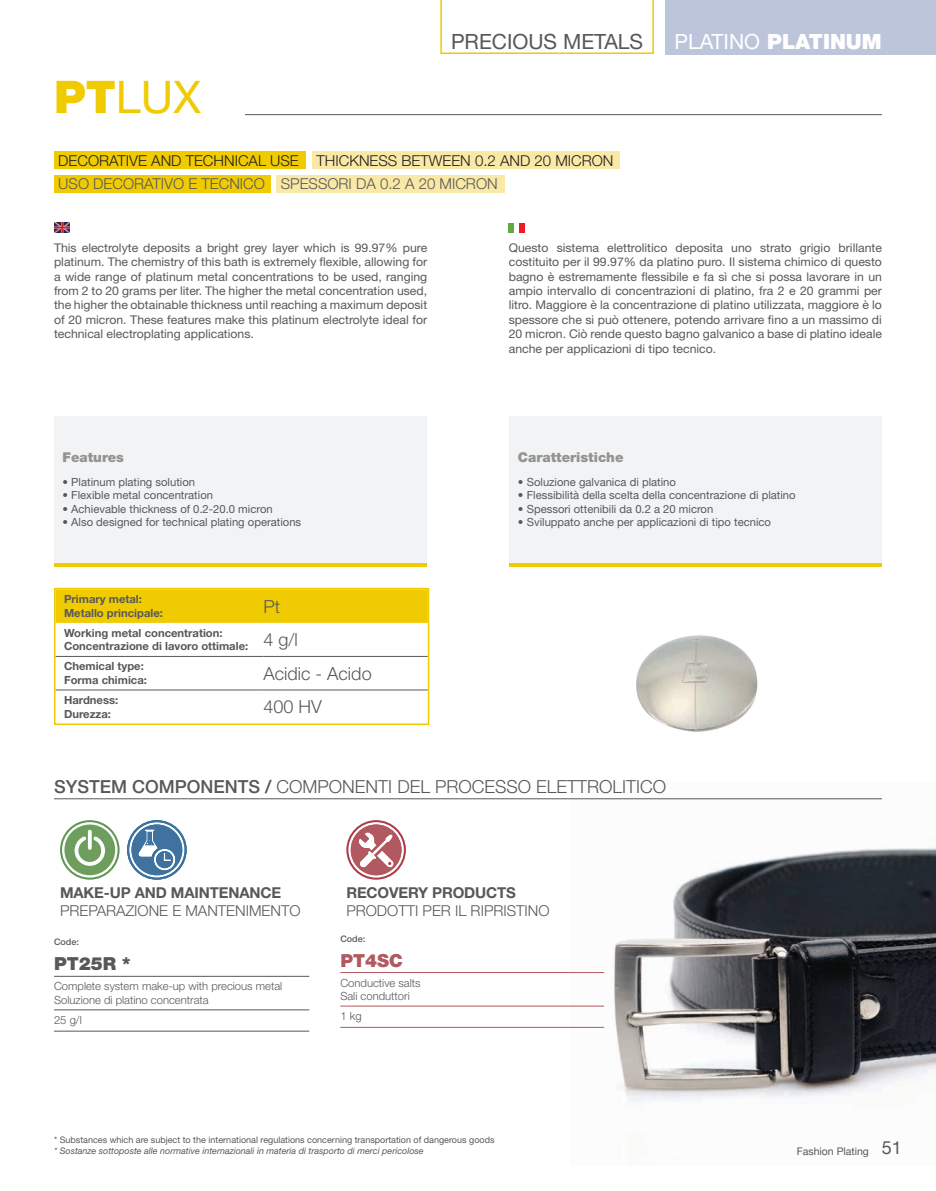
<style>
.page{position:relative;width:936px;height:1191px;background:#fff}
.page>*{position:absolute;margin:0;border:0;box-sizing:border-box;transform-origin:0 0}
.t1{font:45px "Helvetica Neue LT Std";color:#f0cb02}
.t2{font:900 21px "Helvetica Neue LT Std";color:#fff}
.t3{font:21px "Helvetica Neue LT Std";color:#57585a}
.t4{font:300 18px "Helvetica Neue LT Std";color:#57585a}
.t5{font:900 18px "Helvetica Neue LT Std";color:#57585a}
.t6{font:900 18px "Helvetica Neue LT Std";color:#b25860}
.t7{font:300 15px "Helvetica Neue LT Std";color:#57585a}
.t8{font:300 15px "Helvetica Neue LT Std";color:#221e1a}
.t9{font:700 15px "Helvetica Neue LT Std";letter-spacing:-.01em;color:#57585a}
.t10{font:900 13.5px "Helvetica Neue LT Std";color:#939491}
.t11{font:12px/14.4px "Helvetica Neue LT Std";color:#57585a;text-align:justify}
.t12{font:11.25px "Helvetica Neue LT Std";color:#57585a}
.t13{font:700 11.25px/13.5px "Helvetica Neue LT Std";color:#57585a}
.t14{font:300 11.25px/13.5px "Helvetica Neue LT Std";color:#57585a}
.t15{font:10.5px "Helvetica Neue";color:#57585a}
.t16{font:9px "Helvetica Neue LT Std";color:#57585a}
.t17{font:italic 9px "Helvetica Neue LT Std";color:#57585a}
.t18{font:500 9px "Helvetica Neue LT Std";color:#57585a}
.s1{font-weight:900}
.s2{font-weight:400}
.s3{font-weight:500}
.s4{font-size:18px}
</style>
<div class="page">
<img style="left:570px;top:798px;width:365px;height:304px">
<div style="left:54px;top:562px;width:372px;height:5px;background:#f0cb02"></div>
<div style="left:509px;top:562px;width:372px;height:5px;background:#f0cb02"></div>
<div style="left:509px;top:416px;width:372px;height:146px;background:#f2f3f4"></div>
<div style="left:54px;top:416px;width:372px;height:146px;background:#f2f3f4"></div>
<div style="left:665px;top:0;width:270px;height:54px;background:#bdc5da"></div>
<hr style="left:238px;top:114px;width:643px;height:1px;background:#57585a">
<div style="left:202px;top:77px;width:42px;height:56px;background:#fff"></div>
<div style="left:276px;top:175px;width:228px;height:18px;background:#f9e8a6"></div>
<div style="left:54px;top:175px;width:216px;height:18px;background:#f0cb02"></div>
<div style="left:312px;top:151px;width:307px;height:18px;background:#f9e8a6"></div>
<div style="left:54px;top:151px;width:252px;height:18px;background:#f0cb02"></div>
<div style="left:57px;top:591px;width:369px;height:32px;background:#f0cb02"></div>
<hr style="left:56px;top:656px;width:207px;height:1px;background:#57585a">
<hr style="left:263px;top:656px;width:165px;height:1px;background:#57585a">
<hr style="left:56px;top:689px;width:207px;height:1px;background:#57585a">
<hr style="left:263px;top:689px;width:165px;height:1px;background:#57585a">
<div style="left:54px;top:588px;width:375px;height:137px;border:2px solid #f0cb02"></div>
<div style="left:508px;top:223px;width:6px;height:10px;background:#65a944"></div>
<div style="left:519px;top:223px;width:5px;height:10px;background:#ee1d23"></div>
<img style="left:54px;top:223px;width:16px;height:10px">
<hr style="left:340px;top:972px;width:264px;height:1px;background:#b25860">
<hr style="left:340px;top:1005px;width:264px;height:1px;background:#b25860">
<hr style="left:340px;top:1027px;width:264px;height:1px;background:#b25860">
<svg style="left:346px;top:820px;width:60px;height:59px"></svg>
<hr style="left:54px;top:976px;width:255px;height:1px;background:#57585a">
<hr style="left:54px;top:1009px;width:255px;height:1px;background:#57585a">
<hr style="left:54px;top:1030px;width:255px;height:1px;background:#57585a">
<svg style="left:60px;top:820px;width:60px;height:59px"></svg>
<svg style="left:127px;top:820px;width:60px;height:59px"></svg>
<hr style="left:54px;top:798px;width:827px;height:1px;background:#57585a">
<svg style="left:440px;top:0;width:214px;height:54px"></svg>
<img style="left:636px;top:635px;width:122px;height:97px">
<h1 class="t1" style="left:54px;top:70px;width:148px"><span class="s1">PT</span>LUX</h1>
<h2 class="t3" style="left:451px;top:29px;width:194px">PRECIOUS METALS</h2>
<p class="t8" style="left:58px;top:151px;width:556px">DECORATIVE AND TECHNICAL USE THICKNESS BETWEEN 0.2 AND 20 MICRON</p>
<p class="t7" style="left:58px;top:175px;width:441px">USO DECORATIVO E TECNICO SPESSORI DA 0.2 A 20 MICRON</p>
<h2 class="t2" style="left:674px;top:29px;width:209px"><span class="s2">PLATINO</span> PLATINUM</h2>
<p class="t11" style="left:54px;top:240px;width:375px">This electrolyte deposits a bright grey layer which is 99.97% pure platinum. The chemistry of this bath is extremely flexible, allowing for a wide range of platinum metal concentrations to be used, ranging from 2 to 20 grams per liter. The higher the metal concentration used, the higher the obtainable thickness until reaching a maximum deposit of 20 micron. These features make this platinum electrolyte ideal for technical electroplating applications.</p>
<p class="t10" style="left:63px;top:449px;width:63px">Features</p>
<p class="t12" style="left:63px;top:475px;width:134px">• Platinum plating solution</p>
<p class="t12" style="left:63px;top:489px;width:152px">• Flexible metal concentration</p>
<p class="t12" style="left:63px;top:502px;width:212px">• Achievable thickness of 0.2-20.0 micron</p>
<p class="t12" style="left:63px;top:516px;width:240px">• Also designed for technical plating operations</p>
<p class="t13" style="left:64px;top:592px;width:100px">Primary metal:<br>Metallo principale:</p>
<h3 class="t4" style="left:263px;top:595px;width:18px">Pt</h3>
<p class="t13" style="left:64px;top:626px;width:235px">Working metal concentration:<br>Concentrazione di lavoro ottimale: <sup>4</sup> <sup>g/l</sup></p>
<p class="t13" style="left:64px;top:659px;width:84px">Chemical type:<br>Forma chimica:</p>
<h3 class="t4" style="left:263px;top:662px;width:110px">Acidic - Acido</h3>
<p class="t13" style="left:64px;top:693px;width:56px">Hardness:<br>Durezza:</p>
<h3 class="t4" style="left:263px;top:696px;width:60px">400 HV</h3>
<p class="t11" style="left:508px;top:240px;width:375px">Questo sistema elettrolitico deposita uno strato grigio brillante costituito per il 99.97% da platino puro. Il sistema chimico di questo bagno è estremamente flessibile e fa sì che si possa lavorare in un ampio intervallo di concentrazioni di platino, fra 2 e 20 grammi per litro. Maggiore è la concentrazione di platino utilizzata, maggiore è lo spessore che si può ottenere, potendo arrivare fino a un massimo di 20 micron. Ciò rende questo bagno galvanico a base di platino ideale anche per applicazioni di tipo tecnico.</p>
<p class="t10" style="left:518px;top:449px;width:107px">Caratteristiche</p>
<p class="t12" style="left:518px;top:475px;width:159px">• Soluzione galvanica di platino</p>
<p class="t12" style="left:518px;top:489px;width:279px">• Flessibilità della scelta della concentrazione di platino</p>
<p class="t12" style="left:518px;top:502px;width:197px">• Spessori ottenibili da 0.2 a 20 micron</p>
<p class="t12" style="left:518px;top:516px;width:254px">• Sviluppato anche per applicazioni di tipo tecnico</p>
<h3 class="t4" style="left:54px;top:776px;width:613px"><span class="s3">SYSTEM COMPONENTS /</span> COMPONENTI DEL PROCESSO ELETTROLITICO</h3>
<p class="t9" style="left:60px;top:883px;width:222px">MAKE-UP AND MAINTENANCE</p>
<p class="t7" style="left:60px;top:901px;width:242px">PREPARAZIONE E MANTENIMENTO</p>
<p class="t18" style="left:54px;top:937px;width:26px">Code:</p>
<h3 class="t5" style="left:54px;top:953px;width:78px">PT25R *</h3>
<p class="t14" style="left:54px;top:979px;width:230px">Complete system make-up with precious metal<br>Soluzione di platino concentrata</p>
<p class="t14" style="left:54px;top:1013px;width:29px">25 g/l</p>
<p class="t9" style="left:346px;top:883px;width:171px">RECOVERY PRODUCTS</p>
<p class="t7" style="left:346px;top:901px;width:205px">PRODOTTI PER IL RIPRISTINO</p>
<p class="t18" style="left:340px;top:933px;width:26px">Code:</p>
<h3 class="t6" style="left:340px;top:949px;width:64px">PT4SC</h3>
<p class="t14" style="left:340px;top:975px;width:82px">Conductive salts<br>Sali conduttori</p>
<p class="t14" style="left:340px;top:1009px;width:23px">1 kg</p>
<p class="t16" style="left:54px;top:1134px;width:442px">* Substances which are subject to the international regulations concerning transportation of dangerous goods</p>
<p class="t17" style="left:54px;top:1145px;width:371px">* Sostanze sottoposte alle normative internazionali in materia di trasporto di merci pericolose</p>
<p class="t15" style="left:796px;top:1143px;width:107px">Fashion Plating <span class="s4">51</span></p>
</div>
